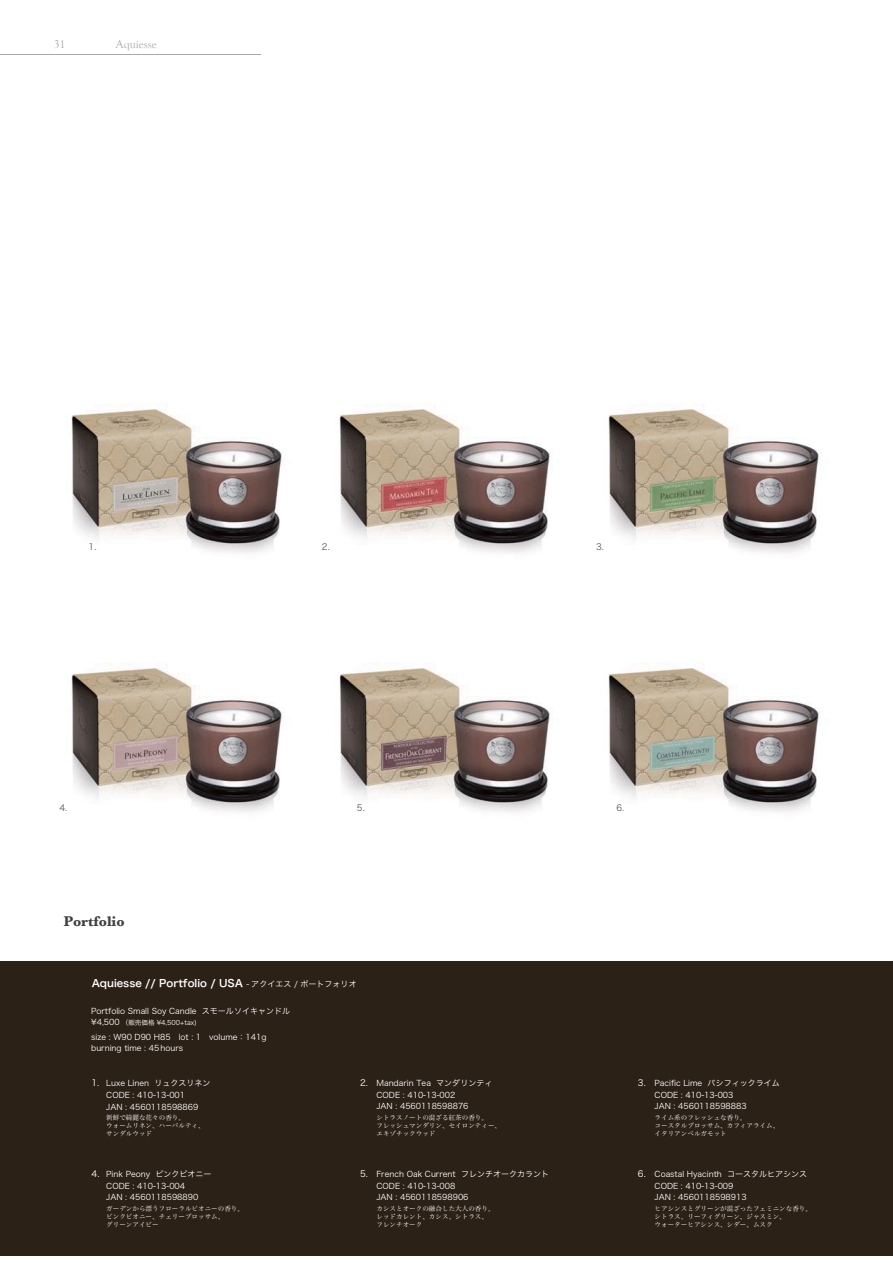
<style>
.page{position:relative;width:893px;height:1263px;background:#fff}
.page>*{position:absolute;margin:0;border:0;box-sizing:border-box;transform-origin:0 0}
.t1{font:700 14.55px "Baskerville";color:#404041}
.t2{font:11.7px "Goudy Old Style T";color:#a7a9ac}
.t3{font:10.2px "Hira Kaku Pro W6 90 msp RKSJ H";color:#fff}
.t4{font:8.7px "Hira Kaku Pro W3 90 msp RKSJ H";color:#fff}
.t5{font:8.7px "Hira Kaku Pro W3 90 msp RKSJ H";color:#58595b}
.t6{font:7.95px/11.7px "Hira Kaku Pro W3 90 msp RKSJ H";color:#fff}
.t7{font:6.6px/7.9px "Hira Min Pro W3 90 msp RKSJ H";color:#fff}
.t8{font:6.6px "Hira Kaku Pro W3 90 msp RKSJ H";color:#fff}
.s1{font-family:"Hira Kaku Pro W3 90 msp RKSJ H";font-size:7.95px}
.s2{font-size:7.95px}
</style>
<div class="page">
<div style="left:0;top:961px;width:893px;height:294px;background:#2c2116"></div>
<img style="left:71px;top:404px;width:211px;height:149px">
<img style="left:339px;top:404px;width:211px;height:149px">
<img style="left:608px;top:404px;width:211px;height:149px">
<img style="left:71px;top:663px;width:211px;height:149px">
<img style="left:339px;top:663px;width:211px;height:149px">
<img style="left:608px;top:663px;width:211px;height:149px">
<hr style="left:0;top:55px;width:260px;height:1px;background:#a7a9ac">
<h2 class="t2" style="left:54px;top:38px;width:13px">31</h2>
<h2 class="t2" style="left:116px;top:38px;width:42px">Aquiesse</h2>
<p class="t5" style="left:89px;top:543px;width:9px">1.</p>
<p class="t5" style="left:322px;top:543px;width:9px">2.</p>
<p class="t5" style="left:596px;top:543px;width:9px">3.</p>
<p class="t5" style="left:59px;top:805px;width:9px">4.</p>
<p class="t5" style="left:357px;top:805px;width:9px">5.</p>
<p class="t5" style="left:616px;top:805px;width:9px">6.</p>
<h1 class="t1" style="left:64px;top:913px;width:62px">Portfolio</h1>
<p class="t3" style="left:92px;top:980px;width:266px">Aquiesse // Portfolio / USA <span class="s1">- アクイエス / ポートフォリオ</span></p>
<p class="t6" style="left:91px;top:1006px;width:200px">Portfolio Small Soy Candle スモールソイキャンドル</p>
<p class="t8" style="left:91px;top:1020px;width:107px"><span class="s2">¥4,500</span> （販売価格 ¥4,500+tax)</p>
<p class="t6" style="left:91px;top:1032px;width:177px">size : W90 D90 H85 lot : 1 volume：141g burning time : 45hours</p>
<p class="t6" style="left:106px;top:1078px;width:106px">Luxe Linen リュクスリネン<br>CODE : 410-13-001<br>JAN : 4560118598869</p>
<p class="t4" style="left:92px;top:1079px;width:9px">1.</p>
<p class="t4" style="left:360px;top:1079px;width:9px">2.</p>
<p class="t6" style="left:376px;top:1078px;width:117px">Mandarin Tea マンダリンティ<br>CODE : 410-13-002<br>JAN : 4560118598876</p>
<p class="t4" style="left:638px;top:1079px;width:9px">3.</p>
<p class="t6" style="left:655px;top:1078px;width:127px">Pacific Lime パシフィックライム<br>CODE : 410-13-003<br>JAN : 4560118598883</p>
<p class="t7" style="left:106px;top:1114px;width:100px">新鮮で綺麗な花々の香り。<br>ウォームリネン、ハーバルティ、サンダルウッド</p>
<p class="t7" style="left:376px;top:1114px;width:126px">シトラスノートの混ざる紅茶の香り。<br>フレッシュマンダリン、セイロンティー、エキゾチックウッド</p>
<p class="t7" style="left:655px;top:1114px;width:126px">ライム系のフレッシュな香り。<br>コースタルブロッサム、カフィアライム、イタリアンベルガモット</p>
<p class="t4" style="left:92px;top:1170px;width:9px">4.</p>
<p class="t6" style="left:106px;top:1169px;width:107px">Pink Peony ピンクピオニー<br>CODE : 410-13-004<br>JAN : 4560118598890</p>
<p class="t4" style="left:360px;top:1170px;width:9px">5.</p>
<p class="t6" style="left:376px;top:1169px;width:174px">French Oak Current フレンチオークカラント<br>CODE : 410-13-008<br>JAN : 4560118598906</p>
<p class="t4" style="left:638px;top:1170px;width:9px">6.</p>
<p class="t6" style="left:655px;top:1169px;width:154px">Coastal Hyacinth コースタルヒアシンス<br>CODE : 410-13-009<br>JAN : 4560118598913</p>
<p class="t7" style="left:106px;top:1205px;width:139px">ガーデンから漂うフローラルピオニーの香り。ピンクピオニー、チェリーブロッサム、<br>グリーンアイビー</p>
<p class="t7" style="left:376px;top:1205px;width:120px">カシスとオークの融合した大人の香り。レッドカレント、カシス、シトラス、フレンチオーク</p>
<p class="t7" style="left:655px;top:1205px;width:159px">ヒアシンスとグリーンが混ざったフェミニンな香り。シトラス、リーフィグリーン、ジャスミン、<br>ウォーターヒアシンス、シダー、ムスク</p>
</div>
